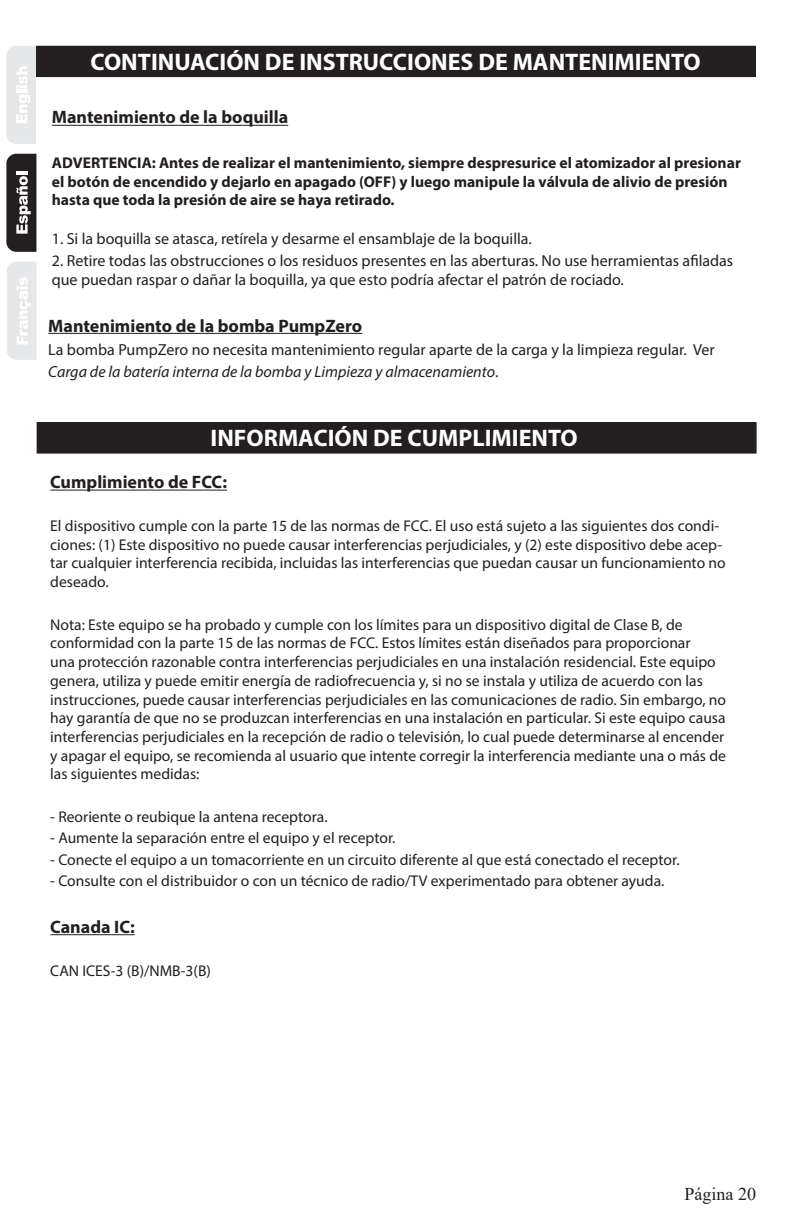
<style>
.page{position:relative;width:792px;height:1224px;background:#fff}
.page>*{position:absolute;margin:0;border:0;box-sizing:border-box;transform-origin:0 0}
.t1{font:700 24px "Myriad Pro";color:#fff}
.t2{font:700 18px "Myriad Pro";color:#231f20}
.t3{font:18px "Times New Roman";color:#231f20}
.t4{font:16px/19.2px "Myriad Pro";color:#231f20}
.t5{font:15.6px/18.8px "Myriad Pro";color:#231f20}
.t6{font:700 15.6px/18.8px "Myriad Pro";color:#231f20}
.s1{font-style:italic}
</style>
<div class="page">
<div style="left:37px;top:46px;width:718px;height:30px;background:#231f20"></div>
<div style="left:36px;top:46px;width:720px;height:31px;border:1px solid #231f20"></div>
<hr style="left:52px;top:125px;width:236px;height:1px;background:#231f20">
<hr style="left:48px;top:333px;width:314px;height:1px;background:#231f20">
<div style="left:37px;top:423px;width:719px;height:30px;background:#231f20"></div>
<div style="left:37px;top:422px;width:720px;height:32px;border:1px solid #231f20"></div>
<hr style="left:50px;top:490px;width:177px;height:1px;background:#231f20">
<hr style="left:50px;top:934px;width:85px;height:1px;background:#231f20">
<svg style="left:6px;top:46px;width:30px;height:98px"></svg>
<svg style="left:7px;top:262px;width:29px;height:98px"></svg>
<svg style="left:6px;top:154px;width:30px;height:98px;background:#474445"></svg>
<h1 class="t1" style="left:91px;top:46px;width:612px">CONTINUACIÓN DE INSTRUCCIONES DE MANTENIMIENTO</h1>
<p class="t2" style="left:52px;top:106px;width:238px">Mantenimiento de la boquilla</p>
<p class="t6" style="left:52px;top:153px;width:691px">ADVERTENCIA: Antes de realizar el mantenimiento, siempre despresurice el atomizador al presionar el botón de encendido y dejarlo en apagado (OFF) y luego manipule la válvula de alivio de presión hasta que toda la presión de aire se haya retirado.</p>
<p class="t4" style="left:52px;top:229px;width:482px">1. Si la boquilla se atasca, retírela y desarme el ensamblaje de la boquilla.</p>
<p class="t4" style="left:52px;top:251px;width:683px">2. Retire todas las obstrucciones o los residuos presentes en las aberturas. No use herramientas afiladas que puedan raspar o dañar la boquilla, ya que esto podría afectar el patrón de rociado.</p>
<p class="t2" style="left:48px;top:314px;width:315px">Mantenimiento de la bomba PumpZero</p>
<p class="t4" style="left:48px;top:338px;width:668px;line-height:21.8px">La bomba PumpZero no necesita mantenimiento regular aparte de la carga y la limpieza regular. Ver<br><span class="s1">Carga de la batería interna de la bomba y Limpieza y almacenamiento</span>.</p>
<h1 class="t1" style="left:211px;top:423px;width:369px">INFORMACIÓN DE CUMPLIMIENTO</h1>
<p class="t2" style="left:50px;top:470px;width:178px">Cumplimiento de FCC:</p>
<p class="t5" style="left:50px;top:516px;width:677px">El dispositivo cumple con la parte 15 de las normas de FCC. El uso está sujeto a las siguientes dos condi&shy;ciones: (1) Este dispositivo no puede causar interferencias perjudiciales, y (2) este dispositivo debe acep&shy;tar cualquier interferencia recibida, incluidas las interferencias que puedan causar un funcionamiento no deseado.</p>
<p class="t5" style="left:50px;top:615px;width:677px">Nota: Este equipo se ha probado y cumple con los límites para un dispositivo digital de Clase B, de conformidad con la parte 15 de las normas de FCC. Estos límites están diseñados para proporcionar<br>una protección razonable contra interferencias perjudiciales en una instalación residencial. Este equipo genera, utiliza y puede emitir energía de radiofrecuencia y, si no se instala y utiliza de acuerdo con las instrucciones, puede causar interferencias perjudiciales en las comunicaciones de radio. Sin embargo, no hay garantía de que no se produzcan interferencias en una instalación en particular. Si este equipo causa interferencias perjudiciales en la recepción de radio o televisión, lo cual puede determinarse al encender y apagar el equipo, se recomienda al usuario que intente corregir la interferencia mediante una o más de las siguientes medidas:</p>
<p class="t5" style="left:50px;top:807px;width:279px">- Reoriente o reubique la antena receptora.</p>
<p class="t5" style="left:50px;top:829px;width:347px">- Aumente la separación entre el equipo y el receptor.</p>
<p class="t5" style="left:50px;top:850px;width:631px">- Conecte el equipo a un tomacorriente en un circuito diferente al que está conectado el receptor.</p>
<p class="t5" style="left:50px;top:871px;width:616px">- Consulte con el distribuidor o con un técnico de radio/TV experimentado para obtener ayuda.</p>
<p class="t2" style="left:50px;top:915px;width:86px">Canada IC:</p>
<p class="t5" style="left:50px;top:961px;width:162px">CAN ICES-3 (B)/NMB-3(B)</p>
<p class="t3" style="left:685px;top:1181px;width:73px">Página 20</p>
</div>
